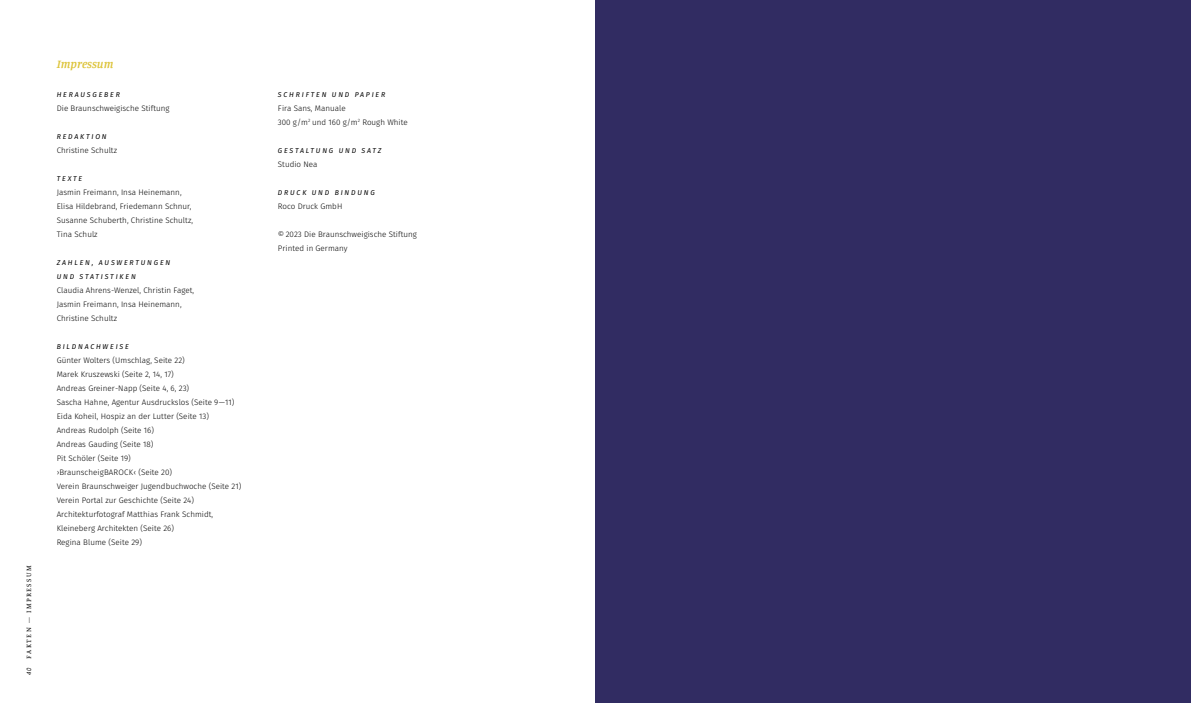
<style>
.page{position:relative;width:1191px;height:703px;background:#fff}
.page>*{position:absolute;margin:0;border:0;box-sizing:border-box;transform-origin:0 0}
.t1{font:italic 600 12px "Manuale";color:#ddc43b}
.t2{font:300 8px/14px "Fira Sans";letter-spacing:.005em;color:#000}
.t3{font:italic 7px/14px "Fira Sans";letter-spacing:.26em;color:#000}
.t4{font:7px "Manuale";letter-spacing:.21em;color:#000}
.t5{font:italic 7px "Manuale";color:#000}
</style>
<div class="page">
<div style="left:595px;top:0;width:596px;height:703px;background:#312c62"></div>
<p class="t4" style="left:24px;top:659px;width:94px;rotate:-90deg">FAKTEN — IMPRESSUM</p>
<p class="t5" style="left:24px;top:675px;width:8px;rotate:-90deg">40</p>
<p class="t1" style="left:57px;top:57px;width:58px">Impressum</p>
<p class="t3" style="left:57px;top:87px;width:65px">HERAUSGEBER</p>
<p class="t2" style="left:57px;top:101px;width:114px">Die Braunschweigische Stiftung</p>
<p class="t3" style="left:57px;top:129px;width:51px">REDAKTION</p>
<p class="t2" style="left:57px;top:143px;width:62px">Christine Schultz</p>
<p class="t3" style="left:57px;top:171px;width:27px">TEXTE</p>
<p class="t2" style="left:57px;top:185px;width:138px">Jasmin Freimann, Insa Heinemann,<br>Elisa Hildebrand, Friedemann Schnur,<br>Susanne Schuberth, Christine Schultz,<br>Tina Schulz</p>
<p class="t3" style="left:57px;top:255px;width:115px">ZAHLEN, AUSWERTUNGEN<br>UND STATISTIKEN</p>
<p class="t2" style="left:57px;top:283px;width:139px">Claudia Ahrens-Wenzel, Christin Faget,<br>Jasmin Freimann, Insa Heinemann,<br>Christine Schultz</p>
<p class="t3" style="left:57px;top:339px;width:74px">BILDNACHWEISE</p>
<p class="t2" style="left:57px;top:353px;width:130px">Günter Wolters (Umschlag, Seite 22)</p>
<p class="t2" style="left:57px;top:367px;width:119px">Marek Kruszewski (Seite 2, 14, 17)</p>
<p class="t2" style="left:57px;top:381px;width:134px">Andreas Greiner-Napp (Seite 4, 6, 23)</p>
<p class="t2" style="left:57px;top:395px;width:179px">Sascha Hahne, Agentur Ausdruckslos (Seite 9—11)</p>
<p class="t2" style="left:57px;top:409px;width:154px">Eida Koheil, Hospiz an der Lutter (Seite 13)</p>
<p class="t2" style="left:57px;top:423px;width:99px">Andreas Rudolph (Seite 16)</p>
<p class="t2" style="left:57px;top:437px;width:98px">Andreas Gauding (Seite 18)</p>
<p class="t2" style="left:57px;top:451px;width:76px">Pit Schöler (Seite 19)</p>
<p class="t2" style="left:57px;top:465px;width:117px">›BraunscheigBAROCK‹ (Seite 20)</p>
<p class="t2" style="left:57px;top:479px;width:186px">Verein Braunschweiger Jugendbuchwoche (Seite 21)</p>
<p class="t2" style="left:57px;top:493px;width:139px">Verein Portal zur Geschichte (Seite 24)</p>
<p class="t2" style="left:57px;top:507px;width:158px">Architekturfotograf Matthias Frank Schmidt,<br>Kleineberg Architekten (Seite 26)</p>
<p class="t2" style="left:57px;top:535px;width:87px">Regina Blume (Seite 29)</p>
<p class="t3" style="left:278px;top:87px;width:109px">SCHRIFTEN UND PAPIER</p>
<p class="t2" style="left:278px;top:101px;width:131px">Fira Sans, Manuale<br>300 g/m<sup>2</sup> und 160 g/m<sup>2</sup> Rough White</p>
<p class="t3" style="left:278px;top:143px;width:105px">GESTALTUNG UND SATZ</p>
<p class="t2" style="left:278px;top:157px;width:41px">Studio Nea</p>
<p class="t3" style="left:278px;top:185px;width:98px">DRUCK UND BINDUNG</p>
<p class="t2" style="left:278px;top:199px;width:66px">Roco Druck GmbH</p>
<p class="t2" style="left:278px;top:227px;width:140px">© 2023 Die Braunschweigische Stiftung</p>
<p class="t2" style="left:278px;top:241px;width:71px">Printed in Germany</p>
</div>
